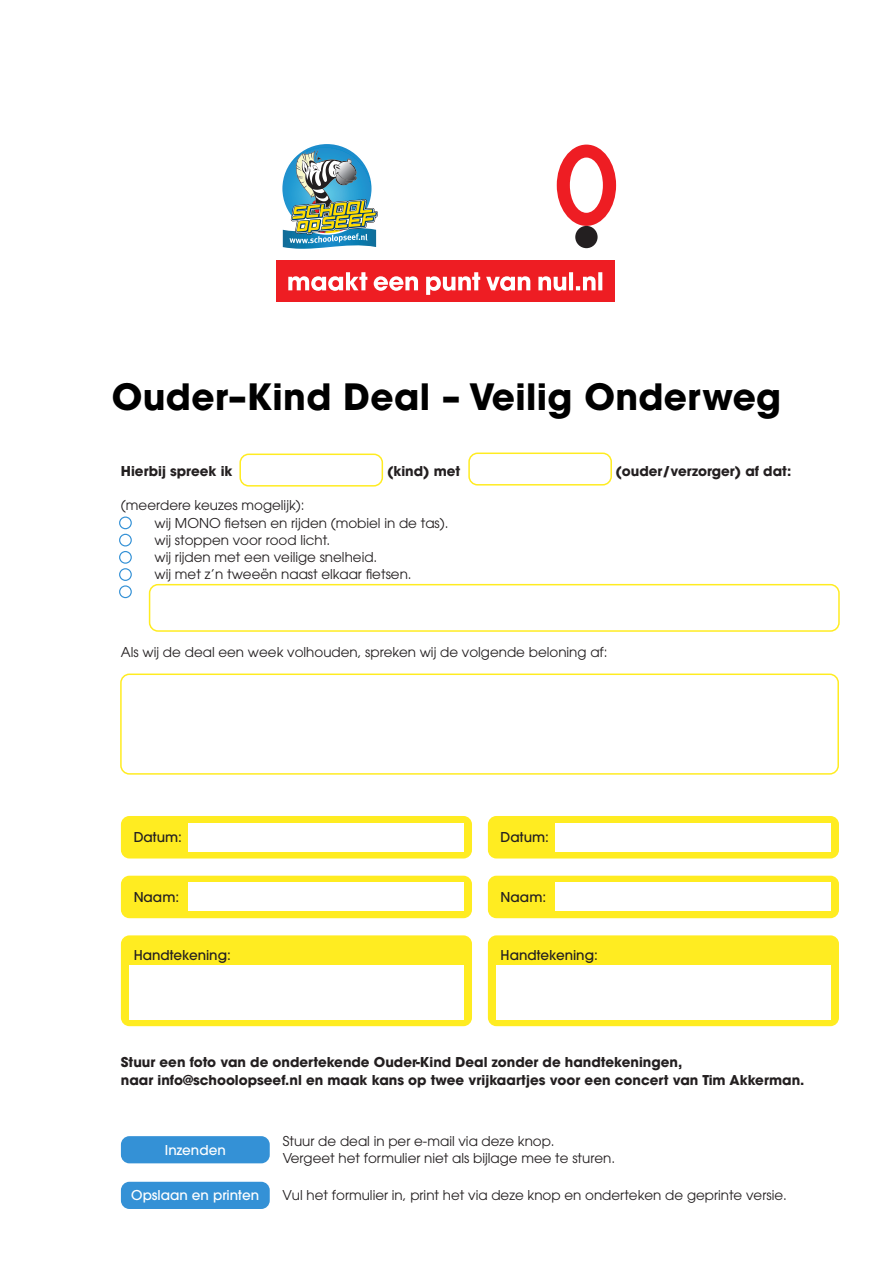
<style>
.page{position:relative;width:893px;height:1263px;background:#fff}
.page>*{position:absolute;margin:0;border:0;box-sizing:border-box;transform-origin:0 0}
.t1{font:700 36px "ITC Avant Garde Pro";letter-spacing:.01em;color:#000}
.ROV-_platte_tekst{font:13.5px/17.2px "ITC Avant Garde Pro";color:#231f20}
.ROV-_platte_tekst-2{font:700 13.5px "ITC Avant Garde Pro";color:#231f20}
.ROV-_platte_tekst-3{font:500 13.5px "ITC Avant Garde Pro";color:#231f20}
.t2{font:500 13.5px "ITC Avant Garde Pro";color:#fff}
</style>
<div class="page">
<div style="left:149px;top:584px;width:691px;height:48px;border:2px solid #ffec21;border-radius:9px"></div>
<div style="left:121px;top:816px;width:351px;height:42px;background:#ffec21;border-radius:9px"></div>
<svg style="left:282px;top:143px;width:90px;height:91px"></svg>
<img style="left:283px;top:150px;width:95px;height:99px">
<div style="left:276px;top:260px;width:338px;height:42px;background:#ee1d23"></div>
<svg style="left:557px;top:145px;width:59px;height:81px"></svg>
<div style="left:575px;top:226px;width:23px;height:22px;background:#231f20;border-radius:50%"></div>
<svg style="left:288px;top:272px;width:314px;height:23px"></svg>
<div style="left:121px;top:1136px;width:149px;height:27px;background:#3491d6;border-radius:9px"></div>
<div style="left:121px;top:1182px;width:149px;height:27px;background:#3491d6;border-radius:9px"></div>
<div style="left:121px;top:876px;width:351px;height:42px;background:#ffec21;border-radius:9px"></div>
<div style="left:488px;top:876px;width:351px;height:42px;background:#ffec21;border-radius:9px"></div>
<div style="left:121px;top:935px;width:351px;height:91px;background:#ffec21;border-radius:9px"></div>
<div style="left:488px;top:935px;width:351px;height:91px;background:#ffec21;border-radius:9px"></div>
<div style="left:239px;top:454px;width:144px;height:33px;border:2px solid #ffec21;border-radius:9px"></div>
<div style="left:488px;top:816px;width:351px;height:42px;background:#ffec21;border-radius:9px"></div>
<div style="left:468px;top:452px;width:144px;height:33px;border:2px solid #ffec21;border-radius:9px"></div>
<div style="left:119px;top:516px;width:13px;height:13px;border:1px solid #3491d6;border-radius:50%"></div>
<div style="left:119px;top:551px;width:13px;height:13px;border:1px solid #3491d6;border-radius:50%"></div>
<div style="left:119px;top:585px;width:13px;height:13px;border:1px solid #3491d6;border-radius:50%"></div>
<div style="left:119px;top:534px;width:13px;height:12px;border:1px solid #3491d6;border-radius:50%"></div>
<div style="left:119px;top:568px;width:13px;height:13px;border:1px solid #3491d6;border-radius:50%"></div>
<div style="left:120px;top:673px;width:719px;height:102px;border:2px solid #ffec21;border-radius:9px"></div>
<div style="left:188px;top:823px;width:275px;height:28px;background:#fff"></div>
<div style="left:188px;top:883px;width:275px;height:28px;background:#fff"></div>
<div style="left:555px;top:883px;width:275px;height:28px;background:#fff"></div>
<div style="left:555px;top:823px;width:275px;height:28px;background:#fff"></div>
<div style="left:129px;top:965px;width:334px;height:54px;background:#fff"></div>
<div style="left:496px;top:965px;width:334px;height:54px;background:#fff"></div>
<p class="t1" style="left:112px;top:372px;width:671px">Ouder–Kind Deal – Veilig Onderweg</p>
<p class="ROV-_platte_tekst-2" style="left:121px;top:462px;width:113px">Hierbij spreek ik</p>
<p class="ROV-_platte_tekst-2" style="left:387px;top:462px;width:75px">(kind) met</p>
<p class="ROV-_platte_tekst-2" style="left:615px;top:462px;width:177px">(ouder/verzorger) af dat:</p>
<p class="ROV-_platte_tekst" style="left:121px;top:497px;width:185px">(meerdere keuzes mogelijk):</p>
<p class="ROV-_platte_tekst" style="left:155px;top:514px;width:295px">wij MONO fietsen en rijden (mobiel in de tas).</p>
<p class="ROV-_platte_tekst" style="left:155px;top:531px;width:177px">wij stoppen voor rood licht.</p>
<p class="ROV-_platte_tekst" style="left:155px;top:548px;width:224px">wij rijden met een veilige snelheid.</p>
<p class="ROV-_platte_tekst" style="left:155px;top:566px;width:259px">wij met z’n tweeën naast elkaar fietsen.</p>
<p class="ROV-_platte_tekst" style="left:121px;top:643px;width:488px">Als wij de deal een week volhouden, spreken wij de volgende beloning af:</p>
<p class="ROV-_platte_tekst-3" style="left:134px;top:829px;width:50px">Datum:</p>
<p class="ROV-_platte_tekst-3" style="left:501px;top:829px;width:50px">Datum:</p>
<p class="ROV-_platte_tekst-3" style="left:134px;top:888px;width:47px">Naam:</p>
<p class="ROV-_platte_tekst-3" style="left:501px;top:888px;width:47px">Naam:</p>
<p class="ROV-_platte_tekst-3" style="left:134px;top:946px;width:99px">Handtekening:</p>
<p class="ROV-_platte_tekst-3" style="left:501px;top:946px;width:99px">Handtekening:</p>
<p class="ROV-_platte_tekst-2" style="left:121px;top:1053px;width:563px">Stuur een foto van de ondertekende Ouder-Kind Deal zonder de handtekeningen,</p>
<p class="ROV-_platte_tekst-2" style="left:121px;top:1070px;width:685px">naar info@schoolopseef.nl en maak kans op twee vrijkaartjes voor een concert van Tim Akkerman.</p>
<p class="t2" style="left:165px;top:1141px;width:62px">Inzenden</p>
<p class="ROV-_platte_tekst" style="left:283px;top:1132px;width:334px">Stuur de deal in per e-mail via deze knop.<br>Vergeet het formulier niet als bijlage mee te sturen.</p>
<p class="t2" style="left:131px;top:1187px;width:129px">Opslaan en printen</p>
<p class="ROV-_platte_tekst" style="left:282px;top:1187px;width:506px">Vul het formulier in, print het via deze knop en onderteken de geprinte versie.</p>
</div>
